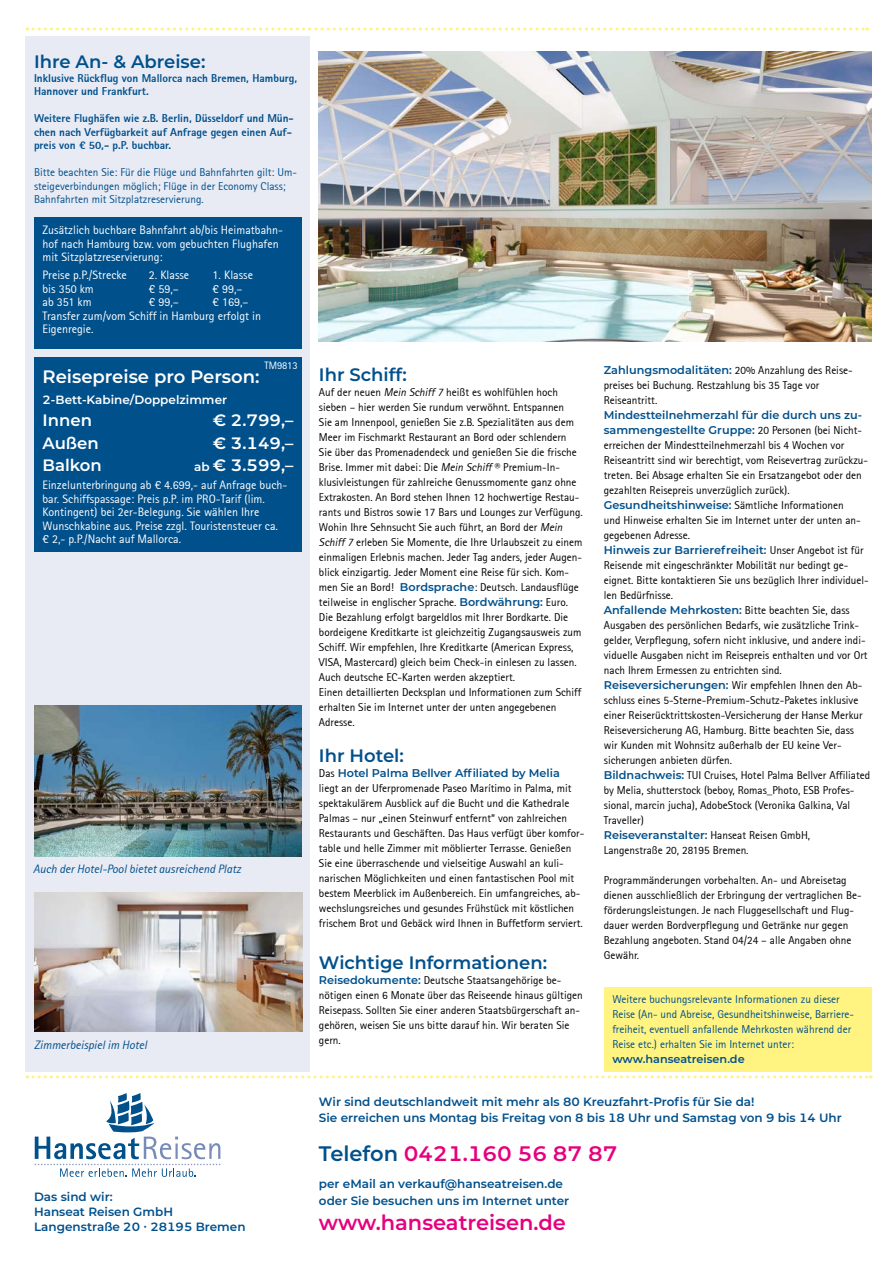
<style>
.page{position:relative;width:893px;height:1263px;background:#fff}
.page>*{position:absolute;margin:0;border:0;box-sizing:border-box;transform-origin:0 0}
.t1{font:600 21px "Montserrat";color:#e6007d}
.t2{font:600 18px "Montserrat";color:#00508c}
.t3{font:600 18px "Montserrat";color:#fff}
.t4{font:600 16.5px "Montserrat";color:#fff}
.t5{font:12px/13.5px "Rotis Sans Serif";color:#fff}
.t6{font:600 12px/15px "Montserrat";color:#00508c}
.t7{font:italic 12px "Rotis Sans Serif";color:#00508c}
.t8{font:600 12px "Montserrat";color:#fff}
.t9{font:11.25px/15px "Rotis Sans Serif";color:#000}
.t10{font:11.25px/15px "Rotis Sans Serif";color:#00508c}
.t11{font:600 11.25px/15px "Montserrat";color:#00508c}
.t12{font:800 11.25px/13.5px "Rotis Sans Serif";color:#00508c}
.t13{font:10.5px "Rotis Sans Serif";color:#fff}
.s1{font-size:12px}
.s2{font-style:italic}
.s3{font-family:"Montserrat";font-weight:600;color:#00508c}
.s4{font-family:"Rotis Sans Serif";font-weight:400;color:#000}
.s5{color:#00508c}
</style>
<div class="page">
<svg style="left:27px;top:28px;width:841px;height:3px"></svg>
<svg style="left:35px;top:1093px;width:185px;height:84px"></svg>
<svg style="left:27px;top:1075px;width:844px;height:3px"></svg>
<div style="left:604px;top:986px;width:268px;height:85px;background:#fff482"></div>
<div style="left:26px;top:36px;width:284px;height:1035px;background:#e9ebf4"></div>
<img style="left:319px;top:51px;width:553px;height:291px">
<div style="left:34px;top:357px;width:268px;height:195px;background:#00508c"></div>
<div style="left:34px;top:218px;width:268px;height:131px;background:#00508c"></div>
<img style="left:34px;top:893px;width:268px;height:138px">
<img style="left:34px;top:706px;width:268px;height:151px">
<h2 class="t2" style="left:34px;top:49px;width:173px">Ihre An- &amp; Abreise:</h2>
<p class="t12" style="left:34px;top:71px;width:265px">Inklusive Rückflug von Mallorca nach Bremen, Hamburg,<br>Hannover und Frankfurt.</p>
<p class="t12" style="left:34px;top:112px;width:261px">Weitere Flughäfen wie z.B. Berlin, Düsseldorf und Mün&shy;chen nach Verfügbarkeit auf Anfrage gegen einen Auf&shy;preis von € 50,- p.P. buchbar.</p>
<p class="t10" style="left:34px;top:166px;width:265px;line-height:13.5px">Bitte beachten Sie: Für die Flüge und Bahnfahrten gilt: Um&shy;steigeverbindungen möglich; Flüge in der Economy Class;<br>Bahnfahrten mit Sitzplatzreservierung.</p>
<p class="t5" style="left:43px;top:223px;width:242px">Zusätzlich buchbare Bahnfahrt ab/bis Heimatbahn&shy;hof nach Hamburg bzw. vom gebuchten Flughafen mit Sitzplatzreservierung:</p>
<p class="t5" style="left:43px;top:268px;width:86px">Preise p.P./Strecke</p>
<p class="t5" style="left:149px;top:268px;width:42px">2. Klasse</p>
<p class="t5" style="left:213px;top:268px;width:42px">1. Klasse</p>
<p class="t5" style="left:43px;top:282px;width:53px">bis 350 km</p>
<p class="t5" style="left:149px;top:282px;width:31px">€ 59,–</p>
<p class="t5" style="left:213px;top:282px;width:31px">€ 99,–</p>
<p class="t5" style="left:43px;top:295px;width:51px">ab 351 km</p>
<p class="t5" style="left:149px;top:295px;width:31px">€ 99,–</p>
<p class="t5" style="left:43px;top:295px;width:220px;text-indent:170px">€ 169,–<br>Transfer zum/vom Schiff in Hamburg erfolgt in<br>Eigenregie.</p>
<p class="t13" style="left:264px;top:359px;width:35px">TM9813</p>
<h2 class="t3" style="left:43px;top:364px;width:219px">Reisepreise pro Person:</h2>
<p class="t8" style="left:43px;top:391px;width:186px">2-Bett-Kabine/Doppelzimmer</p>
<h3 class="t4" style="left:43px;top:409px;width:51px">Innen</h3>
<h3 class="t4" style="left:213px;top:409px;width:82px">€ 2.799,–</h3>
<h3 class="t4" style="left:43px;top:431px;width:58px">Außen</h3>
<h3 class="t4" style="left:213px;top:431px;width:82px">€ 3.149,–</h3>
<h3 class="t4" style="left:43px;top:454px;width:61px">Balkon</h3>
<h3 class="t4" style="left:194px;top:454px;width:101px"><span class="s1">ab</span> € 3.599,–</h3>
<p class="t5" style="left:43px;top:478px;width:246px">Einzelunterbringung ab € 4.699,- auf Anfrage buch&shy;bar. Schiffspassage: Preis p.P. im PRO-Tarif (lim.<br>Kontingent) bei 2er-Belegung. Sie wählen Ihre Wunschkabine aus. Preise zzgl. Touristensteuer ca. € 2,- p.P./Nacht auf Mallorca.</p>
<p class="t7" style="left:33px;top:862px;width:209px">Auch der Hotel-Pool bietet ausreichend Platz</p>
<p class="t7" style="left:34px;top:1038px;width:114px">Zimmerbeispiel im Hotel</p>
<p class="t6" style="left:34px;top:1189px;width:213px">Das sind wir:<br>Hanseat Reisen GmbH<br>Langenstraße 20 ∙ 28195 Bremen</p>
<h2 class="t2" style="left:319px;top:362px;width:89px">Ihr Schiff:</h2>
<p class="t9" style="left:319px;top:385px;width:265px">Auf der neuen <span class="s2">Mein Schiff7</span> heißt es wohlfühlen hoch sieben – hier werden Sie rundum verwöhnt. Entspannen<br>Sie am Innenpool, genießen Sie z.B. Spezialitäten aus dem Meer im Fischmarkt Restaurant an Bord oder schlendern<br>Sie über das Promenadendeck und genießen Sie die frische Brise. Immer mit dabei: Die <span class="s2">Mein Schiff</span>® Premium-In&shy;klusivleistungen für zahlreiche Genussmomente ganz ohne Extrakosten. An Bord stehen Ihnen 12 hochwertige Restau&shy;rants und Bistros sowie 17 Bars und Lounges zur Verfügung.<br>Wohin Ihre Sehnsucht Sie auch führt, an Bord der <span class="s2">Mein Schiff7</span> erleben Sie Momente, die Ihre Urlaubszeit zu einem einmaligen Erlebnis machen. Jeder Tag anders, jeder Augen&shy;blick einzigartig. Jeder Moment eine Reise für sich. Kom&shy;men Sie an Bord! <span class="s3">Bordsprache</span>: Deutsch. Landausflüge teilweise in englischer Sprache. <span class="s3">Bordwährung:</span> Euro.<br>Die Bezahlung erfolgt bargeldlos mit Ihrer Bordkarte. Die bordeigene Kreditkarte ist gleichzeitig Zugangsausweis zum Schiff. Wir empfehlen, Ihre Kreditkarte (American Express, VISA, Mastercard) gleich beim Check-in einlesen zu lassen.<br>Auch deutsche EC-Karten werden akzeptiert.<br>Einen detaillierten Decksplan und Informationen zum Schiff erhalten Sie im Internet unter der unten angegebenen Adresse.</p>
<h2 class="t2" style="left:319px;top:743px;width:86px">Ihr Hotel:</h2>
<p class="t11" style="left:319px;top:765px;width:242px"><span class="s4">Das</span> Hotel Palma Bellver Affiliated by Melia</p>
<p class="t9" style="left:319px;top:781px;width:267px">liegt an der Uferpromenade Paseo Marítimo in Palma, mit spektakulärem Ausblick auf die Bucht und die Kathedrale Palmas – nur „einen Steinwurf entfernt“ von zahlreichen Restaurants und Geschäften. Das Haus verfügt über komfor&shy;table und helle Zimmer mit möblierter Terrasse. Genießen Sie eine überraschende und vielseitige Auswahl an kuli&shy;narischen Möglichkeiten und einen fantastischen Pool mit bestem Meerblick im Außenbereich. Ein umfangreiches, ab&shy;wechslungsreiches und gesundes Frühstück mit köstlichen frischem Brot und Gebäck wird Ihnen in Buffetform serviert.</p>
<h2 class="t2" style="left:319px;top:950px;width:230px">Wichtige Informationen:</h2>
<p class="t9" style="left:319px;top:973px;width:265px"><span class="s3">Reisedokumente:</span> Deutsche Staatsangehörige be&shy;nötigen einen 6 Monate über das Reiseende hinaus gültigen Reisepass. Sollten Sie einer anderen Staatsbürgerschaft an&shy;gehören, weisen Sie uns bitte darauf hin. Wir beraten Sie gern.</p>
<p class="t9" style="left:604px;top:363px;width:250px"><span class="s3">Zahlungsmodalitäten:</span> 20% Anzahlung des Reise&shy;preises bei Buchung. Restzahlung bis 35 Tage vor<br>Reiseantritt.</p>
<p class="t11" style="left:604px;top:407px;width:260px">Mindestteilnehmerzahl für die durch uns zu&shy;sammengestellte Gruppe: <span class="s4">20 Personen (bei Nicht-</span></p>
<p class="t9" style="left:604px;top:438px;width:266px">erreichen der Mindestteilnehmerzahl bis 4 Wochen vor Reiseantritt sind wir berechtigt, vom Reisevertrag zurückzu&shy;treten. Bei Absage erhalten Sie ein Ersatzangebot oder den gezahlten Reisepreis unverzüglich zurück).<br><span class="s3">Gesundheitshinweise:</span> Sämtliche Informationen<br>und Hinweise erhalten Sie im Internet unter der unten an&shy;gegebenen Adresse.</p>
<p class="t11" style="left:604px;top:542px;width:261px">Hinweis zur Barrierefreiheit: <span class="s4">Unser Angebot ist für</span></p>
<p class="t9" style="left:604px;top:558px;width:266px">Reisende mit eingeschränkter Mobilität nur bedingt ge&shy;eignet. Bitte kontaktieren Sie uns bezüglich Ihrer individuel&shy;len Bedürfnisse.</p>
<p class="t11" style="left:604px;top:602px;width:247px">Anfallende Mehrkosten: <span class="s4">Bitte beachten Sie, dass</span></p>
<p class="t9" style="left:604px;top:618px;width:268px">Ausgaben des persönlichen Bedarfs, wie zusätzliche Trink&shy;gelder, Verpflegung, sofern nicht inklusive, und andere indi&shy;viduelle Ausgaben nicht im Reisepreis enthalten und vor Ort nach Ihrem Ermessen zu entrichten sind.<br><span class="s3">Reiseversicherungen:</span> Wir empfehlen Ihnen den Ab&shy;schluss eines 5-Sterne-Premium-Schutz-Paketes inklusive einer Reiserücktrittskosten-Versicherung der Hanse Merkur Reiseversicherung AG, Hamburg. Bitte beachten Sie, dass wir Kunden mit Wohnsitz außerhalb der EU keine Ver&shy;sicherungen anbieten dürfen.<br><span class="s3">Bildnachweis:</span> TUI Cruises, Hotel Palma Bellver Affiliated by Melia, shutterstock (beboy, Romas_Photo, ESB Profes&shy;sional, marcin jucha), AdobeStock (Veronika Galkina, Val Traveller)</p>
<p class="t11" style="left:604px;top:827px;width:208px">Reiseveranstalter: <span class="s4">Hanseat Reisen GmbH,</span></p>
<p class="t9" style="left:604px;top:843px;width:146px">Langenstraße 20, 28195 Bremen.</p>
<p class="t9" style="left:604px;top:873px;width:259px">Programmänderungen vorbehalten. An- und Abreisetag dienen ausschließlich der Erbringung der vertraglichen Be&shy;förderungsleistungen. Je nach Fluggesellschaft und Flug&shy;dauer werden Bordverpflegung und Getränke nur gegen Bezahlung angeboten. Stand 04/24 – alle Angaben ohne Gewähr.</p>
<p class="t10" style="left:612px;top:991px;width:243px">Weitere buchungsrelevante Informationen zu dieser Reise (An- und Abreise, Gesundheitshinweise, Barriere&shy;freiheit, eventuell anfallende Mehrkosten während der Reise etc.) erhalten Sie im Internet unter:</p>
<p class="t11" style="left:612px;top:1051px;width:134px">www.hanseatreisen.de</p>
<p class="t6" style="left:319px;top:1092px;width:524px;line-height:16.5px">Wir sind deutschlandweit mit mehr als 80 Kreuzfahrt-Profis für Sie da!<br>Sie erreichen uns Montag bis Freitag von 8 bis 18 Uhr und Samstag von 9 bis 14 Uhr</p>
<h1 class="t1" style="left:319px;top:1139px;width:300px"><span class="s5">Telefon</span> 0421.160 56 87 87</h1>
<p class="t6" style="left:319px;top:1175px;width:252px;line-height:16.5px">per eMail an verkauf@hanseatreisen.de oder Sie besuchen uns im Internet unter</p>
<h1 class="t1" style="left:319px;top:1208px;width:249px">www.hanseatreisen.de</h1>
</div>
